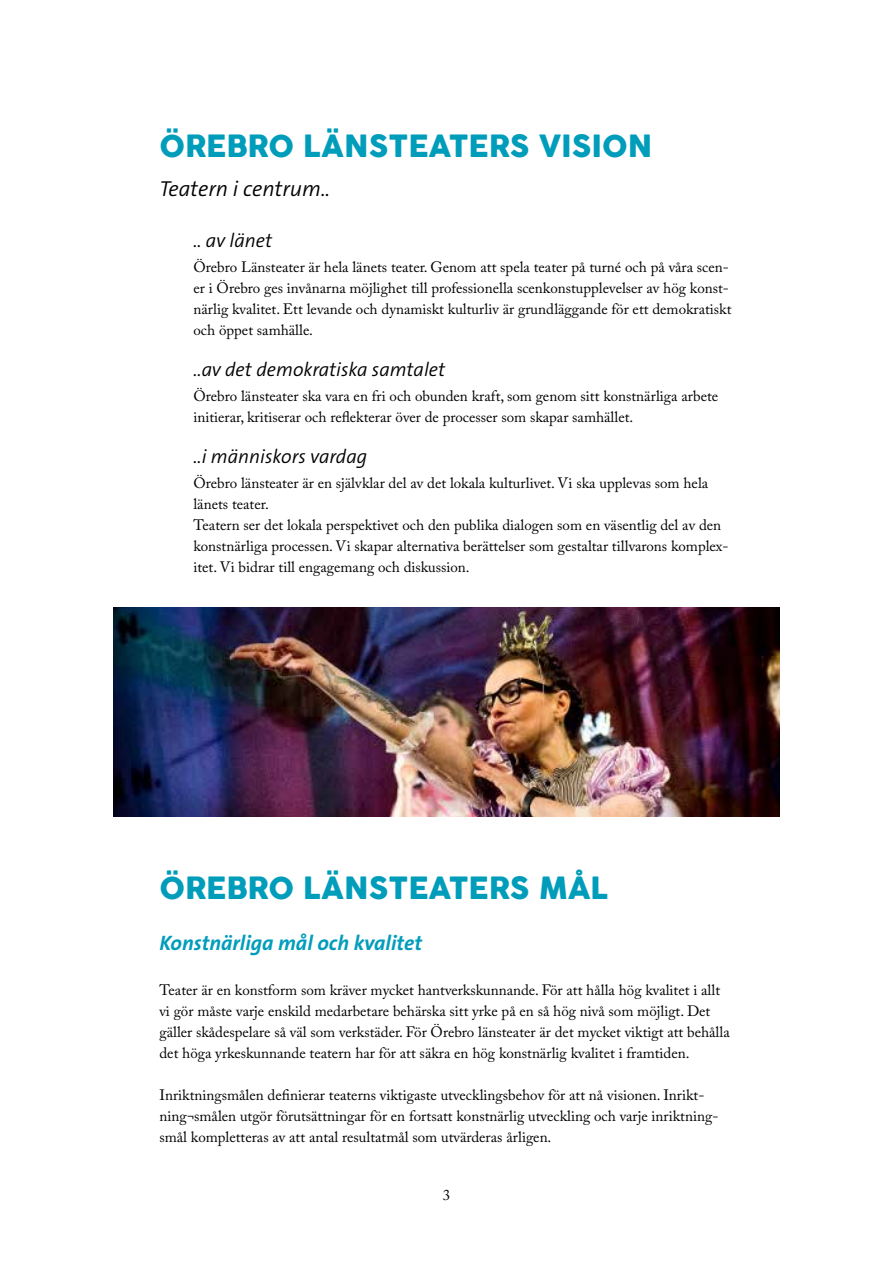
<style>
.page{position:relative;width:893px;height:1263px;background:#fff}
.page>*{position:absolute;margin:0;border:0;box-sizing:border-box;transform-origin:0 0}
.t1{font:30px "Cocogoose";color:#009dbb}
.t2{font:italic 300 21.75px "The Sans B W4";color:#000}
.t3{font:italic 700 21px "The Sans B W7";color:#009dbb}
.t4{font:italic 300 19.5px "The Sans B W4";color:#000}
.t5{font:15px/21px "Adobe Caslon Pro";color:#000}
</style>
<div class="page">
<img style="left:113px;top:607px;width:667px;height:210px">
<h1 class="t1" style="left:159px;top:125px;width:494px">ÖREBRO LÄNSTEATERS VISION</h1>
<h2 class="t2" style="left:159px;top:175px;width:172px">Teatern i centrum..</h2>
<h3 class="t4" style="left:193px;top:228px;width:80px">.. av länet</h3>
<p class="t5" style="left:193px;top:256px;width:539px">Örebro Länsteater är hela länets teater. Genom att spela teater på turné och på våra scen&shy;er i Örebro ges invånarna möjlighet till professionella scenkonstupplevelser av hög konst&shy;närlig kvalitet. Ett levande och dynamiskt kulturliv är grundläggande för ett demokratiskt och öppet samhälle.</p>
<h3 class="t4" style="left:193px;top:357px;width:253px">..av det demokratiska samtalet</h3>
<p class="t5" style="left:193px;top:385px;width:526px">Örebro länsteater ska vara en fri och obunden kraft, som genom sitt konstnärliga arbete initierar, kritiserar och reflekterar över de processer som skapar samhället.</p>
<h3 class="t4" style="left:193px;top:444px;width:175px">..i människors vardag</h3>
<p class="t5" style="left:193px;top:472px;width:537px">Örebro länsteater är en självklar del av det lokala kulturlivet. Vi ska upplevas som hela länets teater.<br>Teatern ser det lokala perspektivet och den publika dialogen som en väsentlig del av den konstnärliga processen. Vi skapar alternativa berättelser som gestaltar tillvarons komplex&shy;itet. Vi bidrar till engagemang och diskussion.</p>
<h1 class="t1" style="left:159px;top:867px;width:450px">ÖREBRO LÄNSTEATERS MÅL</h1>
<h3 class="t3" style="left:159px;top:930px;width:264px">Konstnärliga mål och kvalitet</h3>
<p class="t5" style="left:159px;top:979px;width:572px">Teater är en konstform som kräver mycket hantverkskunnande. För att hålla hög kvalitet i allt vi gör måste varje enskild medarbetare behärska sitt yrke på en så hög nivå som möjligt. Det gäller skådespelare så väl som verkstäder. För Örebro länsteater är det mycket viktigt att behålla det höga yrkeskunnande teatern har för att säkra en hög konstnärlig kvalitet i framtiden.</p>
<p class="t5" style="left:159px;top:1084px;width:560px">Inriktningsmålen definierar teaterns viktigaste utvecklingsbehov för att nå visionen. Inrikt&shy;ning¬smålen utgör förutsättningar för en fortsatt konstnärlig utveckling och varje inriktning&shy;smål kompletteras av att antal resultatmål som utvärderas årligen.</p>
<p class="t5" style="left:443px;top:1184px;width:9px">3</p>
</div>
